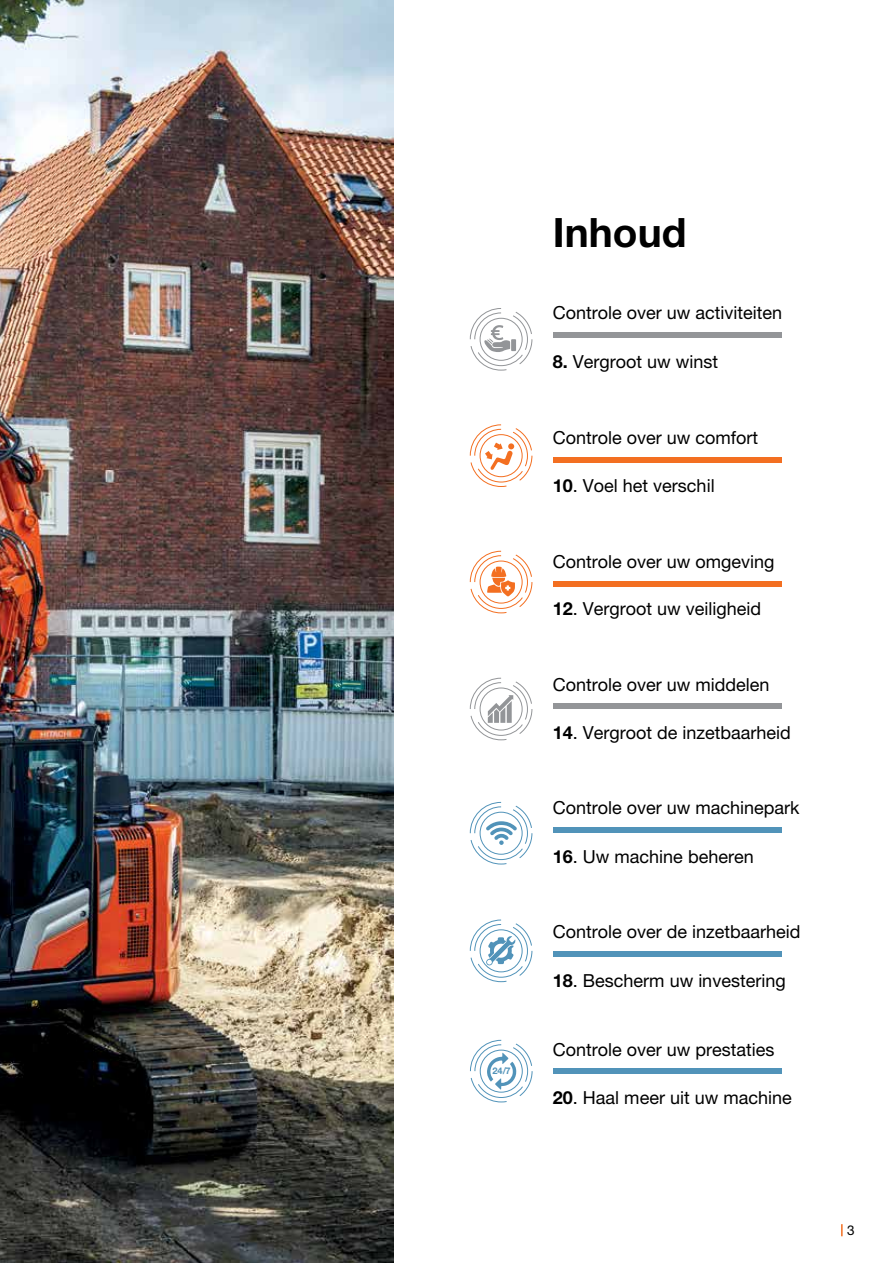
<style>
.page{position:relative;width:893px;height:1263px;background:#fff}
.page>*{position:absolute;margin:0;border:0;box-sizing:border-box;transform-origin:0 0}
.t1{font:700 40.5px "Helvetica Neue LT Pro";color:#000}
.t2{font:18px "Helvetica Neue LT Pro";color:#000}
.t3{font:13.5px "Helvetica Neue LT Pro";color:#000}
.t4{font:700 9.15px "Helvetica Neue LT Pro";color:#5193b9}
.s1{font-weight:700}
</style>
<div class="page">
<svg style="left:841px;top:1224px;width:2px;height:12px"></svg>
<svg style="left:469px;top:424px;width:64px;height:63px"></svg>
<div style="left:480px;top:434px;width:42px;height:43px;border:1px solid #f36f21;border-radius:50%"></div>
<svg style="left:469px;top:919px;width:64px;height:64px"></svg>
<div style="left:480px;top:929px;width:42px;height:43px;border:1px solid #5193b9;border-radius:50%"></div>
<svg style="left:469px;top:308px;width:64px;height:63px"></svg>
<svg style="left:469px;top:677px;width:64px;height:64px"></svg>
<svg style="left:469px;top:550px;width:64px;height:64px"></svg>
<svg style="left:469px;top:801px;width:64px;height:64px"></svg>
<svg style="left:470px;top:1039px;width:63px;height:64px"></svg>
<div style="left:553px;top:457px;width:228px;height:6px;background:#f36f21"></div>
<div style="left:553px;top:580px;width:228px;height:6px;background:#f36f21"></div>
<div style="left:553px;top:332px;width:228px;height:6px;background:#939598"></div>
<div style="left:553px;top:703px;width:228px;height:6px;background:#939598"></div>
<div style="left:553px;top:827px;width:228px;height:6px;background:#5193b9"></div>
<div style="left:553px;top:951px;width:228px;height:6px;background:#5193b9"></div>
<div style="left:553px;top:1068px;width:228px;height:6px;background:#5193b9"></div>
<img style="left:0;top:0;width:394px;height:1263px">
<p class="t4" style="left:492px;top:1065px;width:20px">24/7</p>
<h1 class="t1" style="left:553px;top:208px;width:135px">Inhoud</h1>
<p class="t2" style="left:553px;top:302px;width:231px">Controle over uw activiteiten</p>
<p class="t2" style="left:553px;top:350px;width:167px"><span class="s1">8.</span> Vergroot uw winst</p>
<p class="t2" style="left:553px;top:427px;width:207px">Controle over uw comfort</p>
<p class="t2" style="left:553px;top:474px;width:163px"><span class="s1">10</span>. Voel het verschil</p>
<p class="t2" style="left:553px;top:551px;width:223px">Controle over uw omgeving</p>
<p class="t2" style="left:553px;top:598px;width:210px"><span class="s1">12</span>. Vergroot uw veiligheid</p>
<p class="t2" style="left:553px;top:673px;width:218px">Controle over uw middelen</p>
<p class="t2" style="left:553px;top:722px;width:240px"><span class="s1">14</span>. Vergroot de inzetbaarheid</p>
<p class="t2" style="left:553px;top:797px;width:248px">Controle over uw machinepark</p>
<p class="t2" style="left:553px;top:846px;width:202px"><span class="s1">16</span>. Uw machine beheren</p>
<p class="t2" style="left:553px;top:921px;width:249px">Controle over de inzetbaarheid</p>
<p class="t2" style="left:553px;top:970px;width:234px"><span class="s1">18</span>. Bescherm uw investering</p>
<p class="t2" style="left:553px;top:1038px;width:223px">Controle over uw prestaties</p>
<p class="t2" style="left:553px;top:1087px;width:240px"><span class="s1">20</span>. Haal meer uit uw machine</p>
<p class="t3" style="left:847px;top:1222px;width:9px">3</p>
</div>
